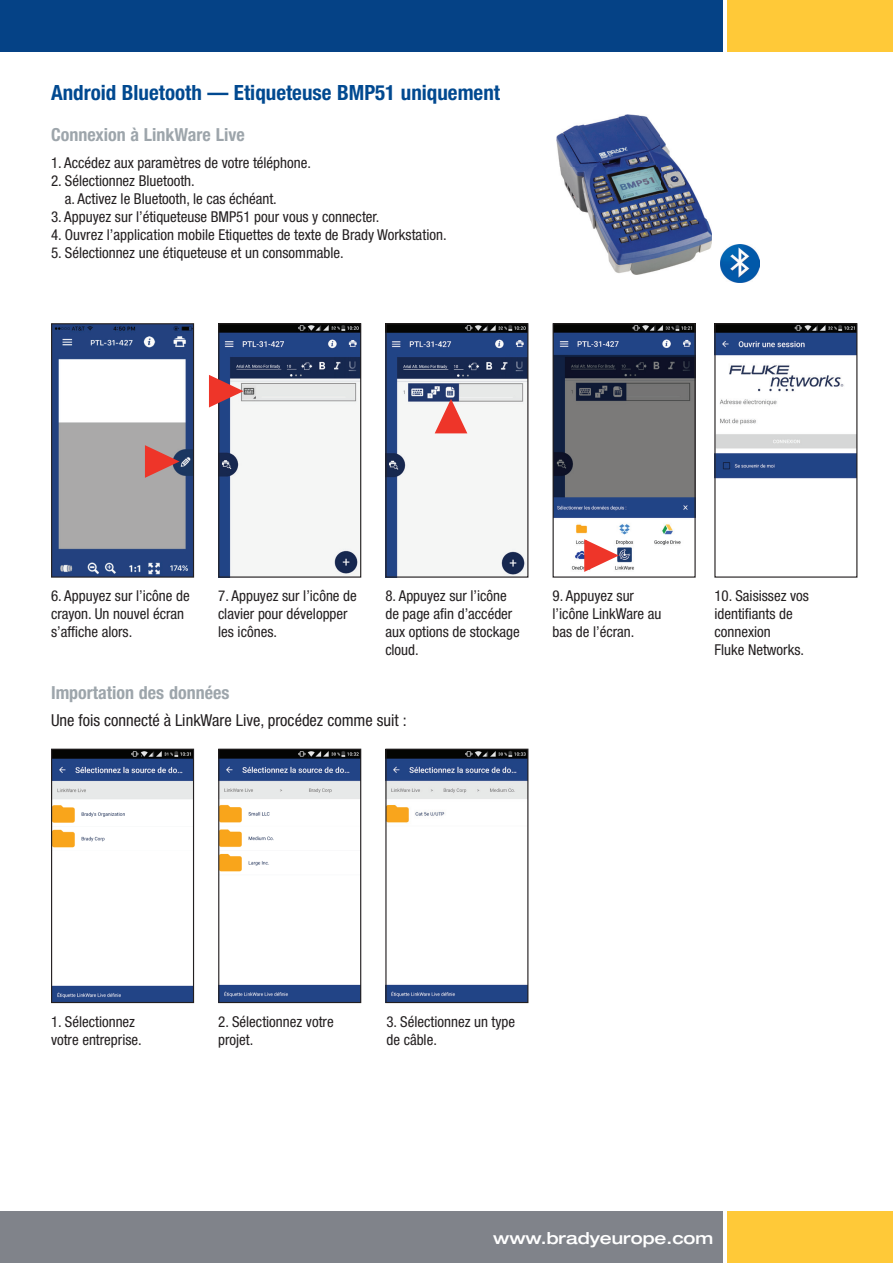
<style>
.page{position:relative;width:893px;height:1263px;background:#fff}
.page>*{position:absolute;margin:0;border:0;box-sizing:border-box;transform-origin:0 0}
.t1{font:700 condensed 21px "Helvetica Neue LT Pro";color:#014990}
.t2{font:700 condensed 18px "Helvetica Neue LT Pro";color:#9da5ab}
.t3{font:condensed 16.5px "Helvetica Neue LT Pro";color:#231f20}
.t4{font:500 expanded 16.5px "Helvetica Neue LT Pro";color:#fff}
.t5{font:condensed 15px/18px "Helvetica Neue LT Pro";color:#231f20}
</style>
<div class="page">
<div style="left:0;top:1212px;width:723px;height:51px;background:#80838a"></div>
<div style="left:727px;top:1212px;width:166px;height:51px;background:#ffc938"></div>
<div style="left:0;top:0;width:723px;height:51px;background:#054286"></div>
<div style="left:727px;top:0;width:166px;height:51px;background:#ffc938"></div>
<img style="left:557px;top:115px;width:155px;height:159px">
<img style="left:721px;top:245px;width:38px;height:38px">
<img style="left:53px;top:325px;width:139px;height:251px">
<div style="left:51px;top:323px;width:143px;height:255px;border:1px solid #231f20"></div>
<img style="left:220px;top:325px;width:139px;height:251px">
<div style="left:218px;top:323px;width:143px;height:255px;border:1px solid #231f20"></div>
<img style="left:387px;top:325px;width:139px;height:251px">
<div style="left:385px;top:323px;width:143px;height:255px;border:1px solid #231f20"></div>
<img style="left:555px;top:325px;width:139px;height:245px">
<div style="left:553px;top:323px;width:143px;height:255px;border:1px solid #231f20"></div>
<img style="left:716px;top:325px;width:139px;height:154px">
<div style="left:714px;top:323px;width:143px;height:255px;border:1px solid #231f20"></div>
<svg style="left:145px;top:445px;width:34px;height:33px"></svg>
<svg style="left:209px;top:375px;width:35px;height:32px"></svg>
<svg style="left:435px;top:399px;width:32px;height:34px"></svg>
<svg style="left:584px;top:539px;width:35px;height:33px"></svg>
<img style="left:53px;top:751px;width:139px;height:250px">
<div style="left:51px;top:749px;width:143px;height:254px;border:1px solid #231f20"></div>
<img style="left:220px;top:751px;width:139px;height:250px">
<div style="left:218px;top:749px;width:143px;height:254px;border:1px solid #231f20"></div>
<img style="left:387px;top:751px;width:139px;height:250px">
<div style="left:385px;top:749px;width:143px;height:254px;border:1px solid #231f20"></div>
<h1 class="t1" style="left:51px;top:80px;width:450px">Android Bluetooth — Etiqueteuse BMP51 uniquement</h1>
<p class="t2" style="left:51px;top:123px;width:195px">Connexion à LinkWare Live</p>
<p class="t5" style="left:51px;top:153px;width:262px">1. Accédez aux paramètres de votre téléphone.</p>
<p class="t5" style="left:65px;top:171px;width:214px;text-indent:-14px">2. Sélectionnez Bluetooth.<br>a. Activez le Bluetooth, le cas échéant.</p>
<p class="t5" style="left:51px;top:207px;width:330px">3. Appuyez sur l’étiqueteuse BMP51 pour vous y connecter.</p>
<p class="t5" style="left:51px;top:225px;width:397px">4. Ouvrez l’application mobile Etiquettes de texte de Brady Workstation.</p>
<p class="t5" style="left:51px;top:243px;width:294px">5. Sélectionnez une étiqueteuse et un consommable.</p>
<p class="t5" style="left:51px;top:586px;width:140px">6. Appuyez sur l’icône de crayon. Un nouvel écran s’affiche alors.</p>
<p class="t5" style="left:218px;top:586px;width:140px">7. Appuyez sur l’icône de clavier pour développer les icônes.</p>
<p class="t5" style="left:385px;top:586px;width:136px">8. Appuyez sur l’icône de page afin d’accéder aux options de stockage cloud.</p>
<p class="t5" style="left:553px;top:586px;width:110px">9. Appuyez sur l’icône LinkWare au bas de l’écran.</p>
<p class="t5" style="left:714px;top:586px;width:96px">10. Saisissez vos identifiants de connexion<br>Fluke Networks.</p>
<p class="t2" style="left:51px;top:682px;width:180px">Importation des données</p>
<p class="t3" style="left:51px;top:711px;width:357px">Une fois connecté à LinkWare Live, procédez comme suit :</p>
<p class="t5" style="left:51px;top:1012px;width:92px">1. Sélectionnez votre entreprise.</p>
<p class="t5" style="left:218px;top:1012px;width:117px">2. Sélectionnez votre projet.</p>
<p class="t5" style="left:386px;top:1012px;width:130px">3. Sélectionnez un type de câble.</p>
<p class="t4" style="left:493px;top:1227px;width:222px">www.bradyeurope.com</p>
</div>
